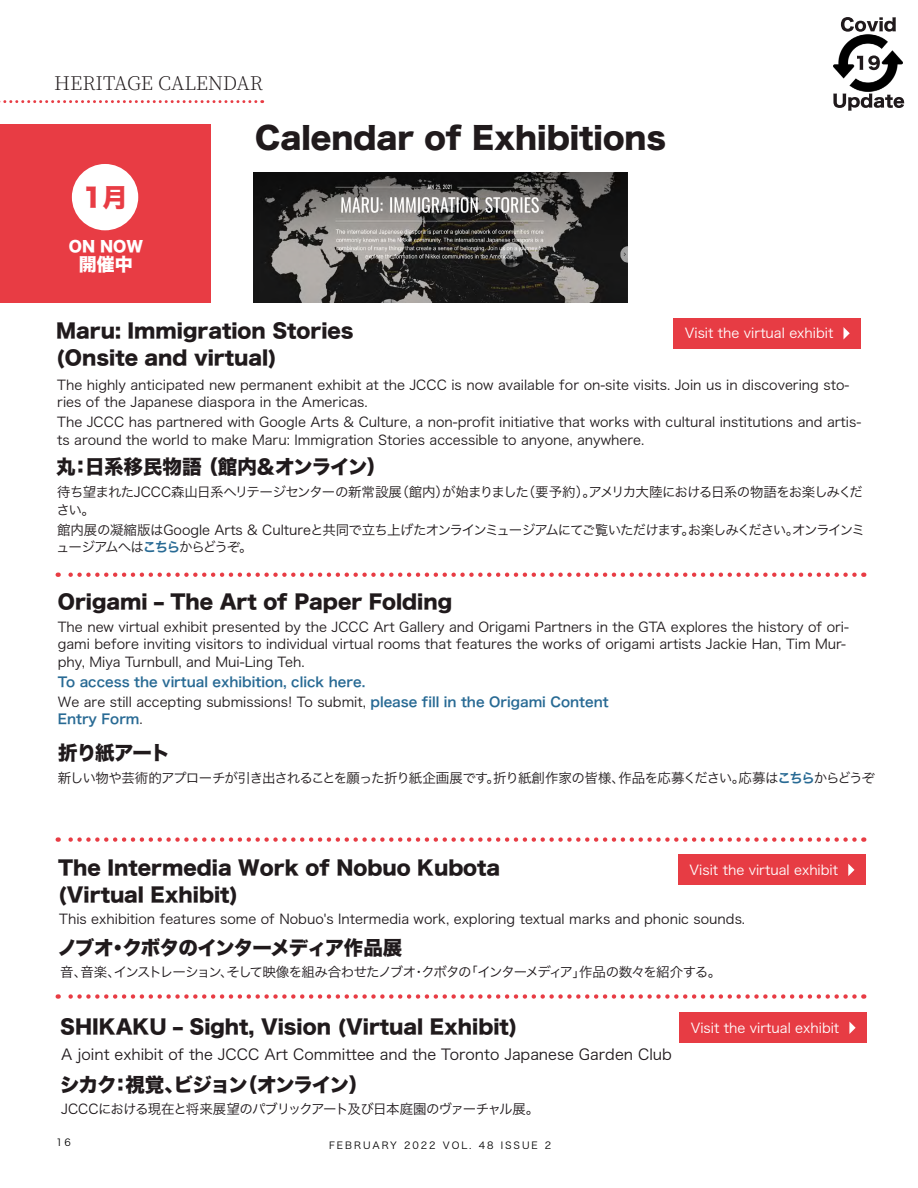
<style>
.page{position:relative;width:918px;height:1188px;background:#fff}
.page>*{position:absolute;margin:0;border:0;box-sizing:border-box;transform-origin:0 0}
.Page_Header__Center{font:30px "Hira Kaku Std W8";color:#201a1c}
.Section_Header_-_Lef{font:25.5px "Hira Kaku Std W8";color:#e83c44}
.Section_Header_-_Lef-2{font:19.5px/27px "Hira Kaku Std W8";color:#201a1c}
.Section_Header_-_Lef-3{font:19.5px "Hira Kaku Std W8";letter-spacing:-.05em;color:#201a1c}
.Section_Header_-_Lef-4{font:19.5px "Hira Kaku Std W8";letter-spacing:-.06em;color:#201a1c}
.Feature_-_Above_Line{font:200 18.9px "Source Han Serif";letter-spacing:-.005em;color:#201a1c}
.Section_Header_-_Lef-5{font:18px "Hira Kaku Std W8";color:#fff}
.Feature_text__inside{font:15px "Hira Kaku Pro W3";color:#1f191c}
.Section_Header_-_Lef-6{font:15px "Hira Kaku Std W8";color:#fff}
.Feature_text__inside-2{font:13.5px/17.2px "Hira Kaku Pro W3";color:#201a1c}
.Feature_text__inside-3{font:13.5px/17.2px "Hira Kaku Pro W3";letter-spacing:-.06em;color:#201a1c}
.Feature_text__inside-4{font:13.5px "Hira Kaku Pro W3";color:#1f191c}
.Feature_text__inside-5{font:13.5px/17.2px "Hira Kaku Pro W3";letter-spacing:-.05em;color:#201a1c}
.Feature_text__inside-6{font:13.5px "Hira Kaku Pro W3";letter-spacing:-.055em;color:#201a1c}
.Section_Header_-_Lef-7{font:13.5px "Hira Kaku Pro W3";color:#fff}
.Feature_text__inside-7{font:13.5px "Hira Kaku Pro W3";letter-spacing:-.075em;color:#1f191c}
.Feature_text__inside-8{font:13.5px "Hira Kaku Pro W6";color:#286a94}
.Feature_text__inside-9{font:13.5px "Hira Kaku Pro W3";letter-spacing:-.055em;color:#1f191c}
.t1{font:9.75px "Hira Kaku Pro W3";letter-spacing:.2em;color:#000}
.s1{font-family:"Hira Kaku Pro W6";color:#286a94}
</style>
<div class="page">
<svg style="left:0;top:100px;width:256px;height:3px"></svg>
<div style="left:0;top:125px;width:210px;height:178px;background:#e83c44"></div>
<hr style="left:917px;top:125px;width:1px;height:178px;background:#e83c44">
<div style="left:72px;top:164px;width:66px;height:66px;background:#fff;border-radius:50%"></div>
<div style="left:674px;top:318px;width:187px;height:30px;background:#e73c44"></div>
<svg style="left:843px;top:327px;width:7px;height:12px"></svg>
<img style="left:253px;top:173px;width:375px;height:130px">
<div style="left:678px;top:855px;width:188px;height:30px;background:#e73c44"></div>
<svg style="left:848px;top:864px;width:7px;height:12px"></svg>
<svg style="left:58px;top:573px;width:797px;height:4px"></svg>
<svg style="left:58px;top:837px;width:797px;height:5px"></svg>
<svg style="left:58px;top:994px;width:797px;height:5px"></svg>
<div style="left:679px;top:1013px;width:188px;height:30px;background:#e73c44"></div>
<svg style="left:849px;top:1022px;width:7px;height:12px"></svg>
<img style="left:834px;top:34px;width:68px;height:60px">
<svg style="left:857px;top:55px;width:23px;height:15px"></svg>
<svg style="left:841px;top:17px;width:55px;height:15px"></svg>
<svg style="left:833px;top:94px;width:71px;height:17px"></svg>
<p class="Feature_-_Above_Line" style="left:54px;top:72px;width:211px">HERITAGE CALENDAR</p>
<p class="Section_Header_-_Lef" style="left:83px;top:183px;width:46px">1月</p>
<p class="Section_Header_-_Lef-6" style="left:69px;top:238px;width:76px">ON NOW</p>
<p class="Section_Header_-_Lef-5" style="left:79px;top:255px;width:55px">開催中</p>
<p class="Page_Header__Center" style="left:255px;top:122px;width:413px">Calendar of Exhibitions</p>
<p class="Section_Header_-_Lef-2" style="left:56px;top:318px;width:299px">Maru: Immigration Stories (Onsite and virtual)</p>
<p class="Section_Header_-_Lef-7" style="left:685px;top:321px;width:150px">Visit the virtual exhibit</p>
<p class="Feature_text__inside-2" style="left:57px;top:375px;width:793px">The highly anticipated new permanent exhibit at the JCCC is now available for on-site visits. Join us in discovering sto&shy;ries of the Japanese diaspora in the Americas.</p>
<p class="Feature_text__inside-2" style="left:57px;top:413px;width:805px">The JCCC has partnered with Google Arts &amp; Culture, a non-profit initiative that works with cultural institutions and artis&shy;ts around the world to make Maru: Immigration Stories accessible to anyone, anywhere.</p>
<p class="Feature_text__inside-5" style="left:57px;top:483px;width:808px">待ち望まれたJCCC森山日系ヘリテージセンターの新常設展（館内）が始まりました（要予約）。アメリカ大陸における日系の物語をお楽しみください。</p>
<p class="Feature_text__inside-3" style="left:56px;top:520px;width:810px">館内展の凝縮版はGoogle Arts &amp; Cultureと共同で立ち上げたオンラインミュージアムにてご覧いただけます。お楽しみください。オンラインミュージアムへは<span class="s1">こちら</span>からどうぞ。</p>
<p class="Section_Header_-_Lef-2" style="left:56px;top:454px;width:332px">丸：日系移民物語 （館内＆オンライン）</p>
<p class="Section_Header_-_Lef-2" style="left:58px;top:589px;width:396px">Origami – The Art of Paper Folding</p>
<p class="Feature_text__inside-2" style="left:58px;top:618px;width:793px">The new virtual exhibit presented by the JCCC Art Gallery and Origami Partners in the GTA explores the history of ori&shy;gami before inviting visitors to individual virtual rooms that features the works of origami artists Jackie Han, Tim Mur&shy;phy, Miya Turnbull, and Mui-Ling Teh.</p>
<p class="Feature_text__inside-8" style="left:58px;top:670px;width:309px">To access the virtual exhibition, click here.</p>
<p class="Feature_text__inside-2" style="left:58px;top:693px;width:552px">We are still accepting submissions! To submit, <span class="s1">please fill in the Origami Content<br>Entry Form</span>.</p>
<p class="Section_Header_-_Lef-2" style="left:58px;top:740px;width:113px">折り紙アート</p>
<p class="Feature_text__inside-6" style="left:58px;top:766px;width:819px">新しい物や芸術的アプローチが引き出されることを願った折り紙企画展です。折り紙創作家の皆様、作品を応募ください。応募は<span class="s1">こちら</span>からどうぞ</p>
<p class="Section_Header_-_Lef-2" style="left:58px;top:855px;width:444px">The Intermedia Work of Nobuo Kubota (Virtual Exhibit)</p>
<p class="Section_Header_-_Lef-3" style="left:57px;top:936px;width:346px">ノブオ・クボタのインターメディア作品展</p>
<p class="Section_Header_-_Lef-7" style="left:690px;top:858px;width:150px">Visit the virtual exhibit</p>
<p class="Feature_text__inside-4" style="left:59px;top:907px;width:687px">This exhibition features some of Nobuo's Intermedia work, exploring textual marks and phonic sounds.</p>
<p class="Feature_text__inside-7" style="left:60px;top:960px;width:662px">音、音楽、インストレーション、そして映像を組み合わせたノブオ・クボタの「インターメディア」作品の数々を紹介する。</p>
<p class="Section_Header_-_Lef-2" style="left:60px;top:1014px;width:459px">SHIKAKU – Sight, Vision (Virtual Exhibit)</p>
<p class="Section_Header_-_Lef-4" style="left:60px;top:1073px;width:310px">シカク：視覚、ビジョン（オンライン）</p>
<p class="Feature_text__inside" style="left:61px;top:1041px;width:612px">A joint exhibit of the JCCC Art Committee and the Toronto Japanese Garden Club</p>
<p class="Feature_text__inside-9" style="left:61px;top:1097px;width:480px">JCCCにおける現在と将来展望のパブリックアート及び日本庭園のヴァーチャル展。</p>
<p class="t1" style="left:56px;top:1134px;width:16px">16</p>
<p class="t1" style="left:329px;top:1136px;width:224px">FEBRUARY 2022 VOL. 48 ISSUE 2</p>
<p class="Section_Header_-_Lef-7" style="left:691px;top:1016px;width:150px">Visit the virtual exhibit</p>
</div>
